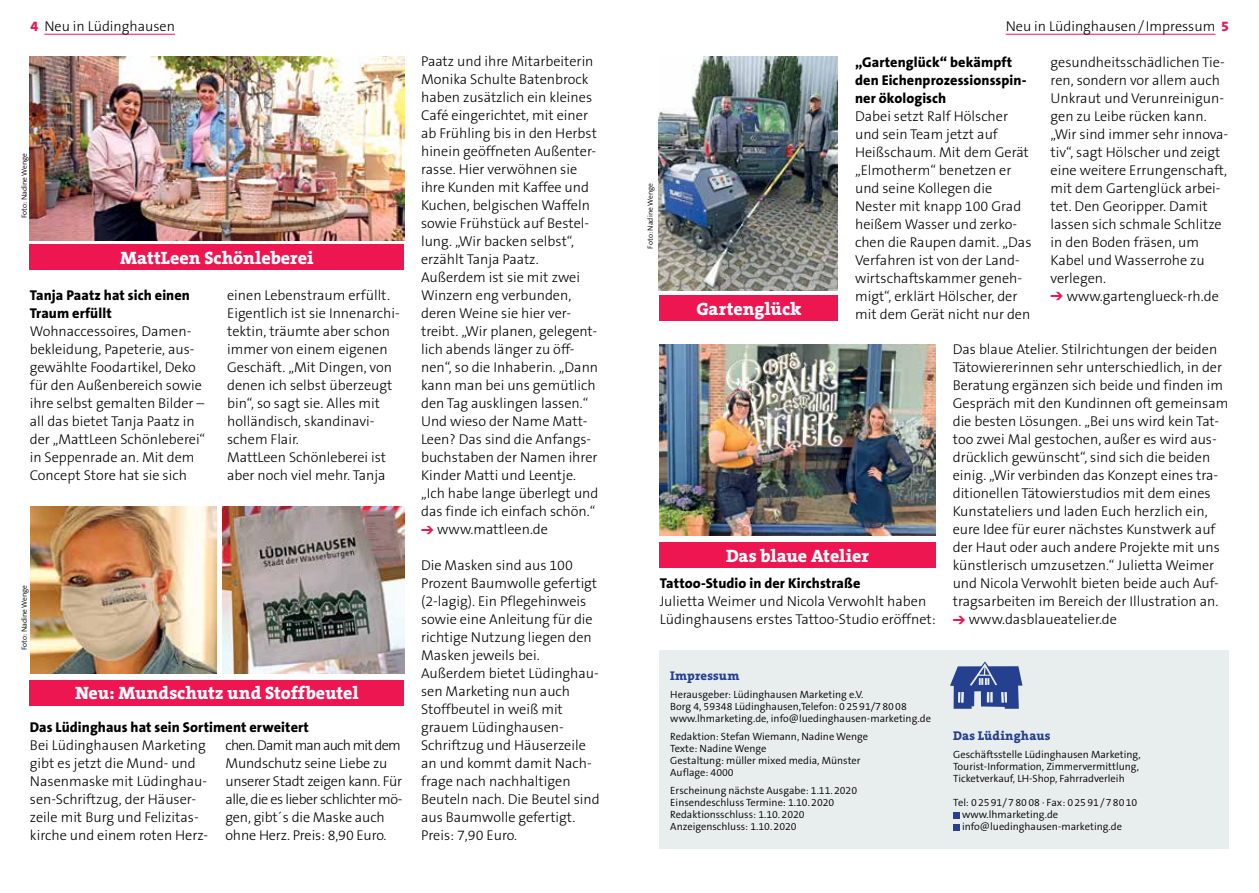
<style>
.page{position:relative;width:1259px;height:893px;background:#fff}
.page>*{position:absolute;margin:0;border:0;box-sizing:border-box;transform-origin:0 0}
.t1{font:800 18px "The Serif B8";color:#fff}
.t2{font:300 14.25px/18px "The Sans B3";color:#000}
.t3{font:800 14.25px/18px "The Sans B8";letter-spacing:.005em;color:#000}
.t4{font:300 14.25px/18px "The Sans B3";letter-spacing:-.02em;color:#000}
.t5{font:800 12.75px "The Serif B8";letter-spacing:.01em;color:#25408f}
.t6{font:300 10.5px/12px "The Sans B4";color:#000}
.t7{font:300 7.5px "The Sans B4";color:#000}
.s1{font-family:"The Sans B8";font-weight:800;color:#ed1651}
.s2{color:#ed1651}
</style>
<div class="page">
<hr style="left:44px;top:34px;width:131px;height:1px;background:#ed1651">
<hr style="left:1005px;top:34px;width:210px;height:1px;background:#ed1651">
<div style="left:659px;top:650px;width:570px;height:198px;background:#e8eded"></div>
<div style="left:953px;top:812px;width:7px;height:6px;background:#25408f"></div>
<div style="left:953px;top:824px;width:7px;height:6px;background:#25408f"></div>
<svg style="left:950px;top:661px;width:72px;height:48px"></svg>
<img style="left:31px;top:506px;width:185px;height:168px">
<img style="left:222px;top:506px;width:182px;height:168px">
<img style="left:658px;top:57px;width:179px;height:233px">
<img style="left:30px;top:56px;width:374px;height:185px">
<div style="left:30px;top:244px;width:374px;height:26px;background:#ed1651"></div>
<div style="left:30px;top:680px;width:374px;height:25px;background:#ed1651"></div>
<div style="left:659px;top:296px;width:179px;height:25px;background:#ed1651"></div>
<div style="left:659px;top:542px;width:276px;height:26px;background:#ed1651"></div>
<img style="left:659px;top:344px;width:276px;height:192px">
<p class="t2" style="left:31px;top:18px;width:146px"><span class="s1">4</span> Neu in Lüdinghausen</p>
<p class="t2" style="left:1005px;top:18px;width:225px">Neu in Lüdinghausen/ Impressum <span class="s1">5</span></p>
<p class="t7" style="left:20px;top:218px;width:67px;rotate:-90deg">Foto: Nadine Wenge</p>
<p class="t1" style="left:120px;top:248px;width:195px">MattLeen Schönleberei</p>
<p class="t3" style="left:30px;top:287px;width:162px">Tanja Paatz hat sich einen<br>Traum erfüllt</p>
<p class="t2" style="left:30px;top:323px;width:177px">Wohnaccessoires, Damen&shy;bekleidung, Papeterie, aus&shy;gewählte Foodartikel, Deko für den Außenbereich sowie ihre selbst gemalten Bilder – all das bietet Tanja Paatz in der „MattLeen Schönleberei“ in Seppenrade an. Mit dem<br>Concept Store hat sie sich</p>
<p class="t2" style="left:227px;top:287px;width:174px">einen Lebenstraum erfüllt.<br>Eigentlich ist sie Innenarchi&shy;tektin, träumte aber schon immer von einem eigenen<br>Geschäft. „Mit Dingen, von denen ich selbst überzeugt bin“, so sagt sie. Alles mit holländisch, skandinavi&shy;schem Flair.<br>MattLeen Schönleberei ist aber noch viel mehr. Tanja</p>
<p class="t7" style="left:20px;top:650px;width:67px;rotate:-90deg">Foto: Nadine Wenge</p>
<p class="t1" style="left:75px;top:684px;width:285px">Neu: Mundschutz und Stoffbeutel</p>
<p class="t3" style="left:30px;top:719px;width:281px">Das Lüdinghaus hat sein Sortiment erweitert</p>
<p class="t2" style="left:30px;top:737px;width:180px">Bei Lüdinghausen Marketing gibt es jetzt die Mund- und<br>Nasenmaske mit Lüdinghau&shy;sen-Schriftzug, der Häuser&shy;zeile mit Burg und Felizitas&shy;kirche und einem roten Herz-</p>
<p class="t4" style="left:225px;top:737px;width:178px">chen. Damit man auch mit dem<br>Mundschutz seine Liebe zu unserer Stadt zeigen kann. Für alle, die es lieber schlichter mö&shy;gen, gibt´s die Maske auch ohne Herz. Preis: 8,90 Euro.</p>
<p class="t2" style="left:421px;top:53px;width:179px">Paatz und ihre Mitarbeiterin<br>Monika Schulte Batenbrock haben zusätzlich ein kleines<br>Café eingerichtet, mit einer ab Frühling bis in den Herbst hinein geöffneten Außenter&shy;rasse. Hier verwöhnen sie ihre Kunden mit Kaffee und<br>Kuchen, belgischen Waffeln sowie Frühstück auf Bestel&shy;lung. „Wir backen selbst“, erzählt Tanja Paatz.<br>Außerdem ist sie mit zwei<br>Winzern eng verbunden, deren Weine sie hier ver&shy;treibt. „Wir planen, gelegent&shy;lich abends länger zu öff&shy;nen“, so die Inhaberin. „Dann kann man bei uns gemütlich den Tag ausklingen lassen.“<br>Und wieso der Name Matt-<br>Leen? Das sind die Anfangs&shy;buchstaben der Namen ihrer<br>Kinder Matti und Leentje. „Ich habe lange überlegt und das finde ich einfach schön.“</p>
<p class="t2" style="left:421px;top:521px;width:128px"><span class="s2">➔</span> www.mattleen.de</p>
<p class="t2" style="left:421px;top:557px;width:180px">Die Masken sind aus 100<br>Prozent Baumwolle gefertigt (2-lagig). Ein Pflegehinweis sowie eine Anleitung für die richtige Nutzung liegen den<br>Masken jeweils bei.<br>Außerdem bietet Lüdinghau&shy;sen Marketing nun auch<br>Stoffbeutel in weiß mit grauem Lüdinghausen-<br>Schriftzug und Häuserzeile an und kommt damit Nach&shy;frage nach nachhaltigen<br>Beuteln nach. Die Beutel sind aus Baumwolle gefertigt.<br>Preis: 7,90 Euro.</p>
<p class="t3" style="left:855px;top:54px;width:173px">„Gartenglück“ bekämpft den Eichenprozessionsspin&shy;ner ökologisch</p>
<p class="t2" style="left:855px;top:108px;width:178px">Dabei setzt Ralf Hölscher und sein Team jetzt auf<br>Heißschaum. Mit dem Gerät „Elmotherm“ benetzen er und seine Kollegen die<br>Nester mit knapp 100 Grad heißem Wasser und zerko&shy;chen die Raupen damit. „Das<br>Verfahren ist von der Land&shy;wirtschaftskammer geneh&shy;migt“, erklärt Hölscher, der mit dem Gerät nicht nur den</p>
<p class="t2" style="left:952px;top:341px;width:277px">Das blaue Atelier. Stilrichtungen der beiden Tätowiererinnen sehr unterschiedlich, in der Beratung ergänzen sich beide und finden im Gespräch mit den Kundinnen oft gemeinsam die besten Lösungen. „Bei uns wird kein Tat&shy;too zwei Mal gestochen, außer es wird aus&shy;drücklich gewünscht“, sind sich die beiden einig. „Wir verbinden das Konzept eines tra&shy;ditionellen Tätowierstudios mit dem eines Kunstateliers und laden Euch herzlich ein, eure Idee für eurer nächstes Kunstwerk auf der Haut oder auch andere Projekte mit uns künstlerisch umzusetzen.“ Julietta Weimer und Nicola Verwohlt bieten beide auch Auf&shy;tragsarbeiten im Bereich der Illustration an.</p>
<p class="t2" style="left:952px;top:611px;width:166px"><span class="s2">➔</span> www.dasblaueatelier.de</p>
<p class="t2" style="left:1050px;top:54px;width:179px">gesundheitsschädlichen Tie&shy;ren, sondern vor allem auch<br>Unkraut und Verunreinigun&shy;gen zu Leibe rücken kann. „Wir sind immer sehr innova&shy;tiv“, sagt Hölscher und zeigt eine weitere Errungenschaft, mit dem Gartenglück arbei&shy;tet. Den Georipper. Damit lassen sich schmale Schlitze in den Boden fräsen, um<br>Kabel und Wasserrohe zu verlegen.</p>
<p class="t2" style="left:1050px;top:288px;width:170px"><span class="s2">➔</span> www.gartenglueck-rh.de</p>
<p class="t7" style="left:646px;top:249px;width:67px;rotate:-90deg">Foto: Nadine Wenge</p>
<p class="t1" style="left:696px;top:299px;width:107px">Gartenglück</p>
<p class="t1" style="left:726px;top:546px;width:144px">Das blaue Atelier</p>
<p class="t3" style="left:659px;top:575px;width:202px">Tattoo-Studio in der Kirchstraße</p>
<p class="t2" style="left:659px;top:593px;width:277px">Julietta Weimer und Nicola Verwohlt haben<br>Lüdinghausens erstes Tattoo-Studio eröffnet:</p>
<p class="t5" style="left:670px;top:669px;width:71px">Impressum</p>
<p class="t6" style="left:670px;top:689px;width:262px">Herausgeber: Lüdinghausen Marketing e.V.<br>Borg 4, 59348 Lüdinghausen,Telefon: 02591/78008 www.lhmarketing.de, info@luedinghausen-marketing.de</p>
<p class="t6" style="left:670px;top:731px;width:199px">Redaktion: Stefan Wiemann, Nadine Wenge<br>Texte: Nadine Wenge<br>Gestaltung: müller mixed media, Münster<br>Auflage: 4000</p>
<p class="t6" style="left:670px;top:785px;width:188px">Erscheinung nächste Ausgabe: 1.11.2020<br>Einsendeschluss Termine: 1.10.2020<br>Redaktionsschluss: 1.10.2020<br>Anzeigenschluss: 1.10.2020</p>
<p class="t5" style="left:953px;top:729px;width:99px">Das Lüdinghaus</p>
<p class="t6" style="left:953px;top:749px;width:189px">Geschäftsstelle Lüdinghausen Marketing,<br>Tourist-Information, Zimmervermittlung,<br>Ticketverkauf, LH-Shop, Fahrradverleih</p>
<p class="t6" style="left:962px;top:797px;width:177px;text-indent:-9px">Tel: 02591/78008 · Fax: 02591/78010 www.lhmarketing.de info@luedinghausen-marketing.de</p>
</div>
